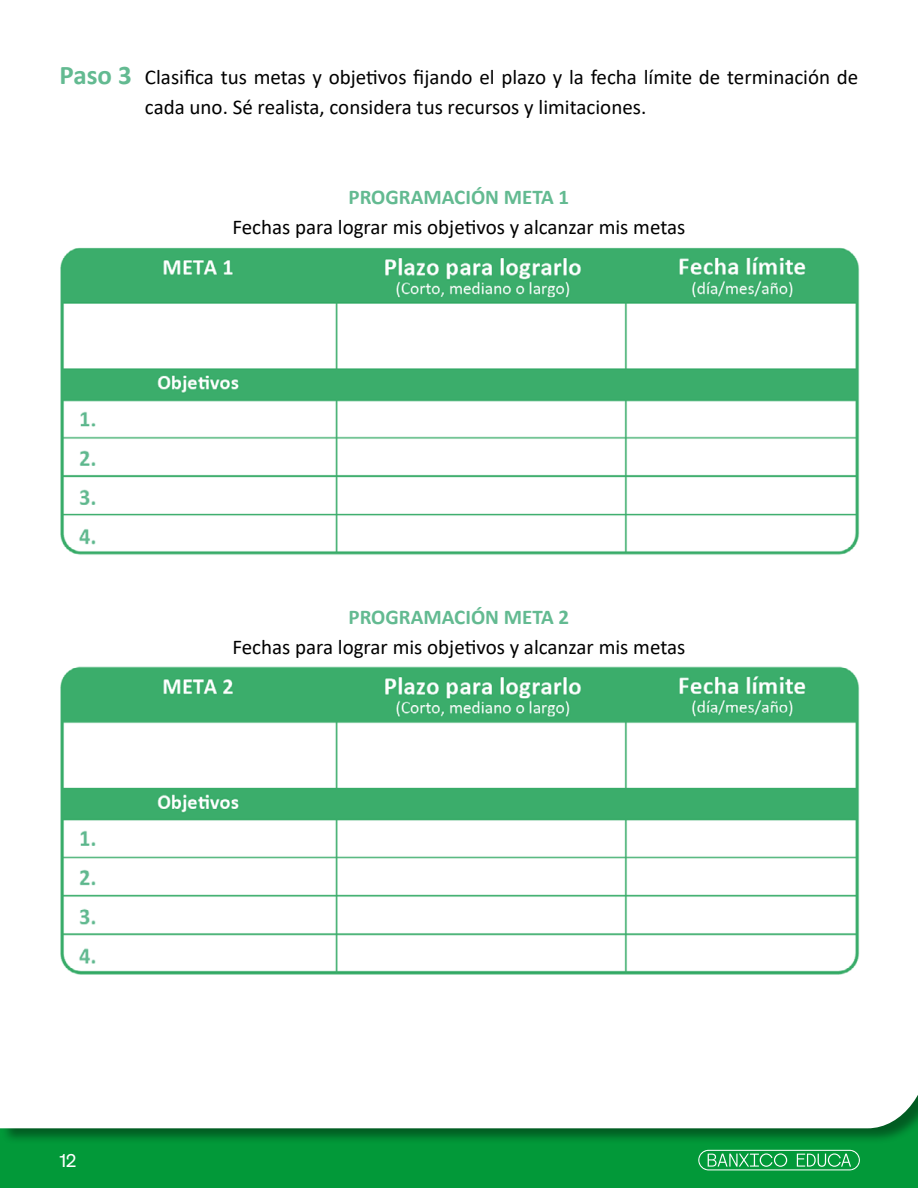
<style>
.page{position:relative;width:918px;height:1188px;background:#fff}
.page>*{position:absolute;margin:0;border:0;box-sizing:border-box;transform-origin:0 0}
.t1{font:700 27px "Calibri";color:#63ba91}
.t2{font:21px/30px "Calibri";color:#000}
.t3{font:700 21px "Calibri";color:#63ba91}
.t4{font:18px "Sohne Buch";color:#fff}
</style>
<div class="page">
<svg style="left:0;top:945px;width:918px;height:243px;background:#039137"></svg>
<svg style="left:0;top:945px;width:917px;height:183px"></svg>
<svg style="left:917px;top:945px;width:1px;height:177px"></svg>
<svg style="left:698px;top:1150px;width:162px;height:20px;background:#3bb066"></svg>
<img style="left:60px;top:247px;width:800px;height:308px">
<img style="left:20px;top:666px;width:883px;height:337px">
<p class="t1" style="left:60px;top:56px;width:74px">Paso 3</p>
<p class="t2" style="left:145px;top:62px;width:715px">Clasifica tus metas y objetivos fijando el plazo y la fecha límite de terminación de cada uno. Sé realista, considera tus recursos y limitaciones.</p>
<p class="t3" style="left:349px;top:182px;width:222px">PROGRAMACIÓN META 1</p>
<p class="t2" style="left:232px;top:212px;width:455px">Fechas para lograr mis objetivos y alcanzar mis metas</p>
<p class="t3" style="left:349px;top:602px;width:222px">PROGRAMACIÓN META 2</p>
<p class="t2" style="left:232px;top:632px;width:455px">Fechas para lograr mis objetivos y alcanzar mis metas</p>
<p class="t4" style="left:60px;top:1150px;width:18px">12</p>
</div>
